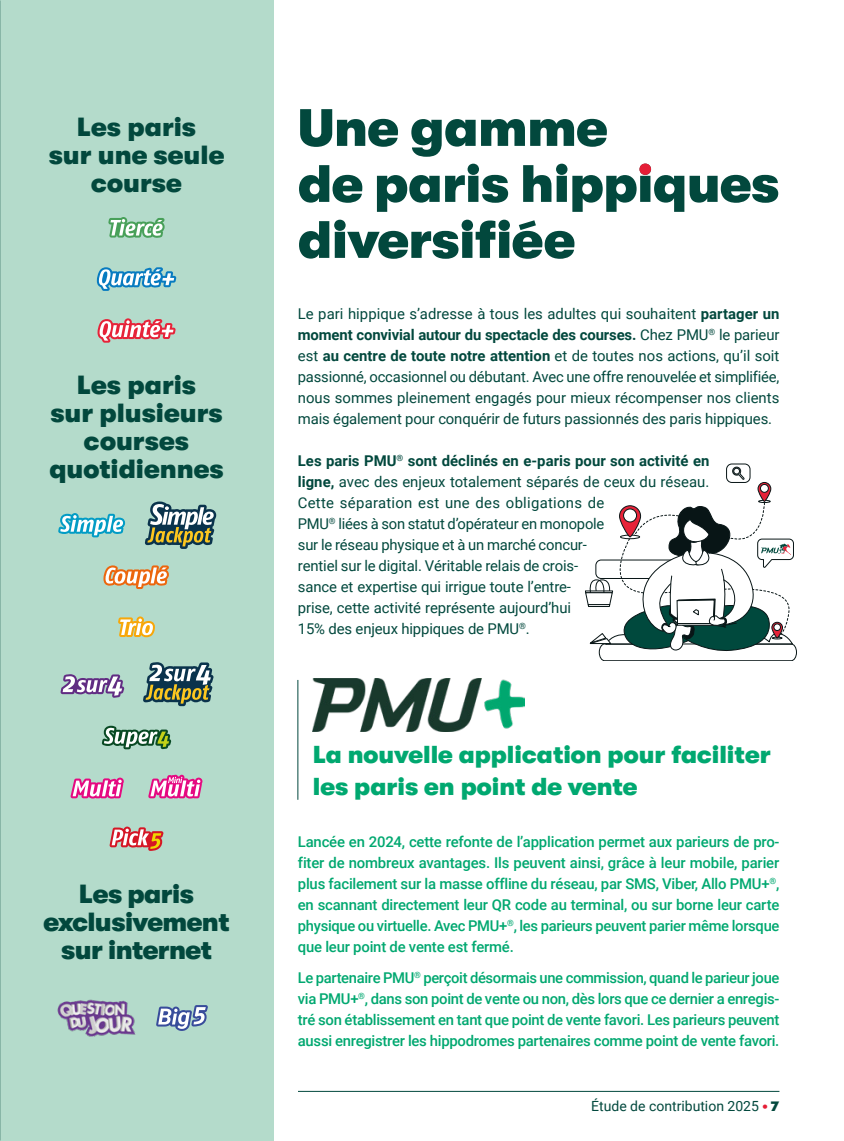
<style>
.page{position:relative;width:844px;height:1141px;background:#fff}
.page>*{position:absolute;margin:0;border:0;box-sizing:border-box;transform-origin:0 0}
.t1{font:900 52.5px/56px "GT Walsheim Pro";letter-spacing:-.01em;color:#02483d}
.t2{font:900 26.25px/28px "GT Walsheim Pro";color:#02483d;text-align:center}
.t3{font:900 26.25px/28px "GT Walsheim Pro";letter-spacing:-.02em;color:#02483d;text-align:center}
.t4{font:900 24.5px/31.5px "GT Walsheim Pro";color:#00a870}
.t5{font:14.88px/21px "Roboto";letter-spacing:-.01em;color:#02483d;text-align:justify}
.t6{font:500 14.88px/21px "Roboto";letter-spacing:-.02em;color:#00a870;text-align:justify}
.t7{font:14px "Roboto";color:#02483d}
.s1{font-weight:700}
.s2{font-family:"GT Walsheim Pro";font-weight:900;color:#e51e36}
.s3{font-family:"GT Walsheim Pro";font-weight:900}
</style>
<div class="page">
<hr style="left:64px;top:1091px;width:715px;height:1px;background:#02483d">
<div style="left:273px;top:1075px;width:25px;height:32px;background:#fff"></div>
<div style="left:0;top:0;width:273px;height:1141px;background:#b4dbcb"></div>
<svg style="left:108px;top:217px;width:57px;height:21px"></svg>
<svg style="left:97px;top:267px;width:79px;height:24px"></svg>
<svg style="left:97px;top:318px;width:79px;height:25px"></svg>
<svg style="left:58px;top:513px;width:67px;height:24px"></svg>
<svg style="left:145px;top:501px;width:71px;height:48px"></svg>
<svg style="left:103px;top:565px;width:66px;height:24px"></svg>
<svg style="left:118px;top:616px;width:37px;height:21px"></svg>
<svg style="left:61px;top:674px;width:63px;height:24px"></svg>
<svg style="left:143px;top:662px;width:70px;height:44px"></svg>
<svg style="left:102px;top:726px;width:69px;height:23px"></svg>
<svg style="left:70px;top:778px;width:54px;height:21px"></svg>
<svg style="left:148px;top:775px;width:54px;height:24px"></svg>
<svg style="left:109px;top:827px;width:54px;height:24px"></svg>
<img style="left:57px;top:999px;width:79px;height:38px">
<svg style="left:156px;top:1005px;width:52px;height:26px"></svg>
<div style="left:726px;top:464px;width:24px;height:19px;border:1px solid #081516;border-radius:5px"></div>
<svg style="left:585px;top:467px;width:211px;height:194px"></svg>
<hr style="left:297px;top:680px;width:1px;height:120px;background:#02483d">
<img style="left:313px;top:679px;width:211px;height:53px">
<svg style="left:639px;top:164px;width:12px;height:11px"></svg>
<p class="t2" style="left:49px;top:113px;width:177px">Les paris<br>sur une seule course</p>
<p class="t2" style="left:49px;top:371px;width:176px">Les paris<br>sur plusieurs courses quotidiennes</p>
<p class="t3" style="left:44px;top:880px;width:187px">Les paris exclusivement sur internet</p>
<p class="t1" style="left:298px;top:100px;width:483px">Une gamme<br>de paris hippiques diversifiée</p>
<p class="t5" style="left:298px;top:302px;width:483px">Le pari hippique s’adresse à tous les adultes qui souhaitent <span class="s1">partager un moment convivial autour du spectacle des courses.</span> Chez PMU<sup>®</sup> le parieur est <span class="s1">au centre de toute notre attention</span> et de toutes nos actions, qu’il soit passionné, occasionnel ou débutant. Avec une offre renouvelée et simplifiée, nous sommes pleinement engagés pour mieux récompenser nos clients mais également pour conquérir de futurs passionnés des paris hippiques.</p>
<p class="t5" style="left:298px;top:449px;width:413px;text-align:left"><span class="s1">Les paris PMU</span><sup>®</sup> <span class="s1">sont déclinés en e-paris pour son activité en ligne,</span> avec des enjeux totalement séparés de ceux du réseau.<br>Cette séparation est une des obligations de<br>PMU<sup>®</sup> liées à son statut d’opérateur en monopole<br>sur le réseau physique et à un marché concur-<br>rentiel sur le digital. Véritable relais de crois-<br>sance et expertise qui irrigue toute l’entre-<br>prise, cette activité représente aujourd’hui<br>15% des enjeux hippiques de PMU<sup>®</sup>.</p>
<p class="t4" style="left:313px;top:739px;width:459px">La nouvelle application pour faciliter les paris en point de vente</p>
<p class="t6" style="left:298px;top:830px;width:483px">Lancée en 2024, cette refonte de l’application permet aux parieurs de pro&shy;fiter de nombreux avantages. Ils peuvent ainsi, grâce à leur mobile, parier plus facilement sur la masse offline du réseau, par SMS, Viber, Allo PMU+<sup>®</sup>, en scannant directement leur QR code au terminal, ou sur borne leur carte physique ou virtuelle. Avec PMU+<sup>®</sup>, les parieurs peuvent parier même lorsque que leur point de vente est fermé.</p>
<p class="t6" style="left:298px;top:966px;width:483px">Le partenaire PMU<sup>®</sup> perçoit désormais une commission, quand le parieur joue via PMU+<sup>®</sup>, dans son point de vente ou non, dès lors que ce dernier a enregis&shy;tré son établissement en tant que point de vente favori. Les parieurs peuvent aussi enregistrer les hippodromes partenaires comme point de vente favori.</p>
<p class="t7" style="left:591px;top:1096px;width:190px">Étude de contribution 2025 <span class="s2">•</span> <span class="s3">7</span></p>
</div>
